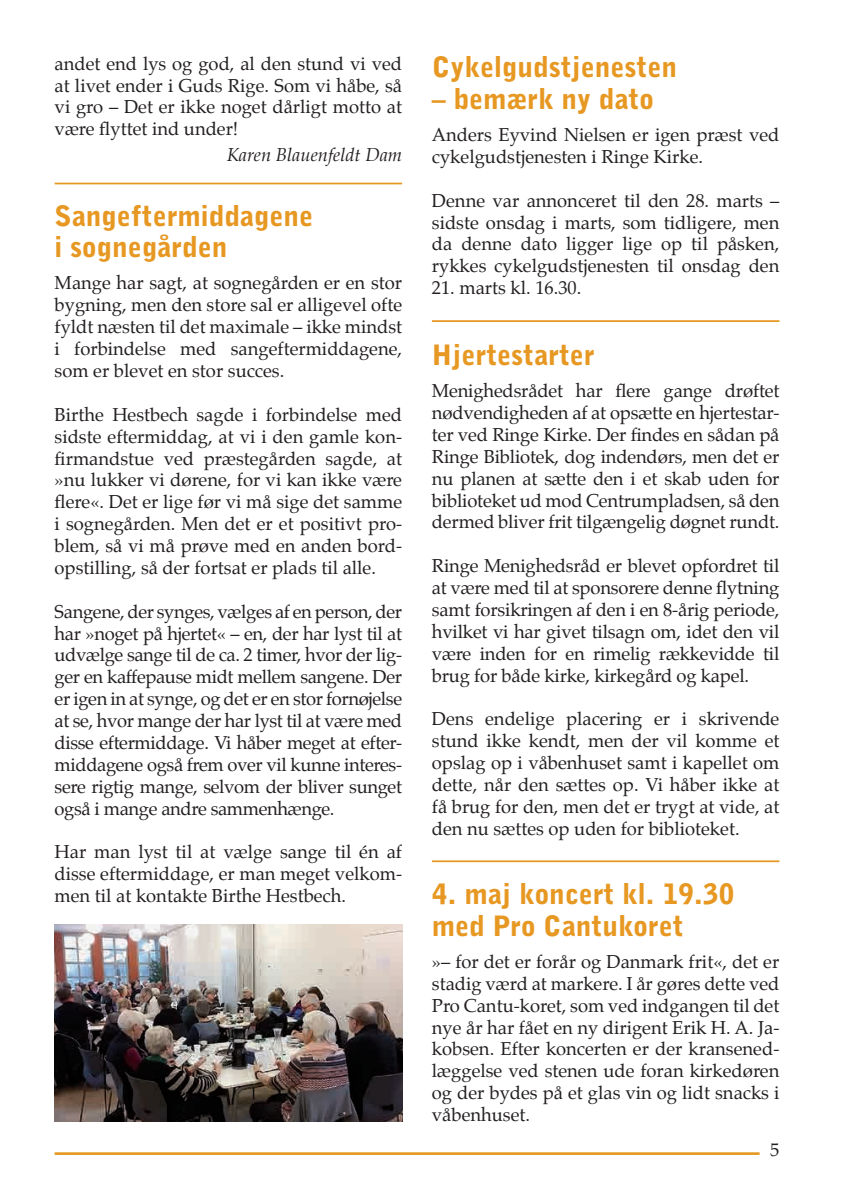
<style>
.page{position:relative;width:844px;height:1191px;background:#fff}
.page>*{position:absolute;margin:0;border:0;box-sizing:border-box;transform-origin:0 0}
.t1{font:900 28px/31.5px "Bell Gothic BT";color:#e79822}
.t2{font:18.38px/21.9px "Palatino";color:#231f20;text-align:justify}
.t3{font:italic 18.38px "Palatino";color:#231f20}
</style>
<div class="page">
<hr style="left:55px;top:1152px;width:704px;height:3px;background:#e79822">
<hr style="left:55px;top:183px;width:347px;height:1px;background:#e79822">
<hr style="left:432px;top:320px;width:347px;height:2px;background:#e79822">
<hr style="left:432px;top:860px;width:347px;height:2px;background:#e79822">
<img style="left:55px;top:924px;width:347px;height:197px">
<p class="t2" style="left:55px;top:52px;width:349px">andet end lys og god, al den stund vi ved at livet ender i Guds Rige. Som vi håbe, så vi gro – Det er ikke noget dårligt motto at være flyttet ind under!</p>
<p class="t3" style="left:227px;top:140px;width:177px">Karen Blauenfeldt Dam</p>
<p class="t1" style="left:55px;top:199px;width:260px">Sangeftermiddagene</p>
<p class="t1" style="left:55px;top:231px;width:174px">i sognegården</p>
<p class="t2" style="left:55px;top:272px;width:349px">Mange har sagt, at sognegården er en stor bygning, men den store sal er alligevel ofte fyldt næsten til det maximale – ikke mindst i forbindelse med sangeftermiddagene, som er blevet en stor succes.</p>
<p class="t2" style="left:55px;top:403px;width:349px">Birthe Hestbech sagde i forbindelse med sidste eftermiddag, at vi i den gamle kon&shy;firmandstue ved præstegården sagde, at »nu lukker vi dørene, for vi kan ikke være flere«. Det er lige før vi må sige det samme i sognegården. Men det er et positivt pro&shy;blem, så vi må prøve med en anden bord&shy;opstilling, så der fortsat er plads til alle.</p>
<p class="t2" style="left:55px;top:600px;width:349px">Sangene, der synges, vælges af en person, der har »noget på hjertet« – en, der har lyst til at udvælge sange til de ca. 2 timer, hvor der lig&shy;ger en kaffepause midt mellem sangene. Der er igen in at synge, og det er en stor fornøjelse at se, hvor mange der har lyst til at være med disse eftermiddage. Vi håber meget at efter&shy;middagene også frem over vil kunne interes&shy;sere rigtig mange, selvom der bliver sunget også i mange andre sammenhænge.</p>
<p class="t2" style="left:55px;top:841px;width:349px">Har man lyst til at vælge sange til én af disse eftermiddage, er man meget velkom&shy;men til at kontakte Birthe Hestbech.</p>
<p class="t1" style="left:432px;top:51px;width:246px">Cykelgudstjenesten</p>
<p class="t1" style="left:432px;top:82px;width:223px">– bemærk ny dato</p>
<p class="t2" style="left:432px;top:124px;width:349px">Anders Eyvind Nielsen er igen præst ved cykelgudstjenesten i Ringe Kirke.</p>
<p class="t2" style="left:432px;top:189px;width:349px">Denne var annonceret til den 28. marts – sidste onsdag i marts, som tidligere, men da denne dato ligger lige op til påsken, rykkes cykelgudstjenesten til onsdag den</p>
<p class="t2" style="left:432px;top:277px;width:151px">21. marts kl. 16.30.</p>
<p class="t1" style="left:432px;top:338px;width:164px">Hjertestarter</p>
<p class="t2" style="left:432px;top:380px;width:349px">Menighedsrådet har flere gange drøftet nødvendigheden af at opsætte en hjertestar&shy;ter ved Ringe Kirke. Der findes en sådan på Ringe Bibliotek, dog indendørs, men det er nu planen at sætte den i et skab uden for biblioteket ud mod Centrumpladsen, så den dermed bliver frit tilgængelig døgnet rundt.</p>
<p class="t2" style="left:432px;top:555px;width:349px">Ringe Menighedsråd er blevet opfordret til at være med til at sponsorere denne flytning samt forsikringen af den i en 8-årig periode, hvilket vi har givet tilsagn om, idet den vil være inden for en rimelig rækkevidde til brug for både kirke, kirkegård og kapel.</p>
<p class="t2" style="left:432px;top:708px;width:349px">Dens endelige placering er i skrivende stund ikke kendt, men der vil komme et opslag op i våbenhuset samt i kapellet om dette, når den sættes op. Vi håber ikke at få brug for den, men det er trygt at vide, at den nu sættes op uden for biblioteket.</p>
<p class="t1" style="left:432px;top:877px;width:304px">4. maj koncert kl. 19.30 med Pro Cantukoret</p>
<p class="t2" style="left:432px;top:950px;width:349px">»– for det er forår og Danmark frit«, det er stadig værd at markere. I år gøres dette ved Pro Cantu-koret, som ved indgangen til det nye år har fået en ny dirigent Erik H. A. Ja&shy;kobsen. Efter koncerten er der kransened&shy;læggelse ved stenen ude foran kirkedøren og der bydes på et glas vin og lidt snacks i våbenhuset.</p>
<p class="t2" style="left:770px;top:1139px;width:11px">5</p>
</div>
